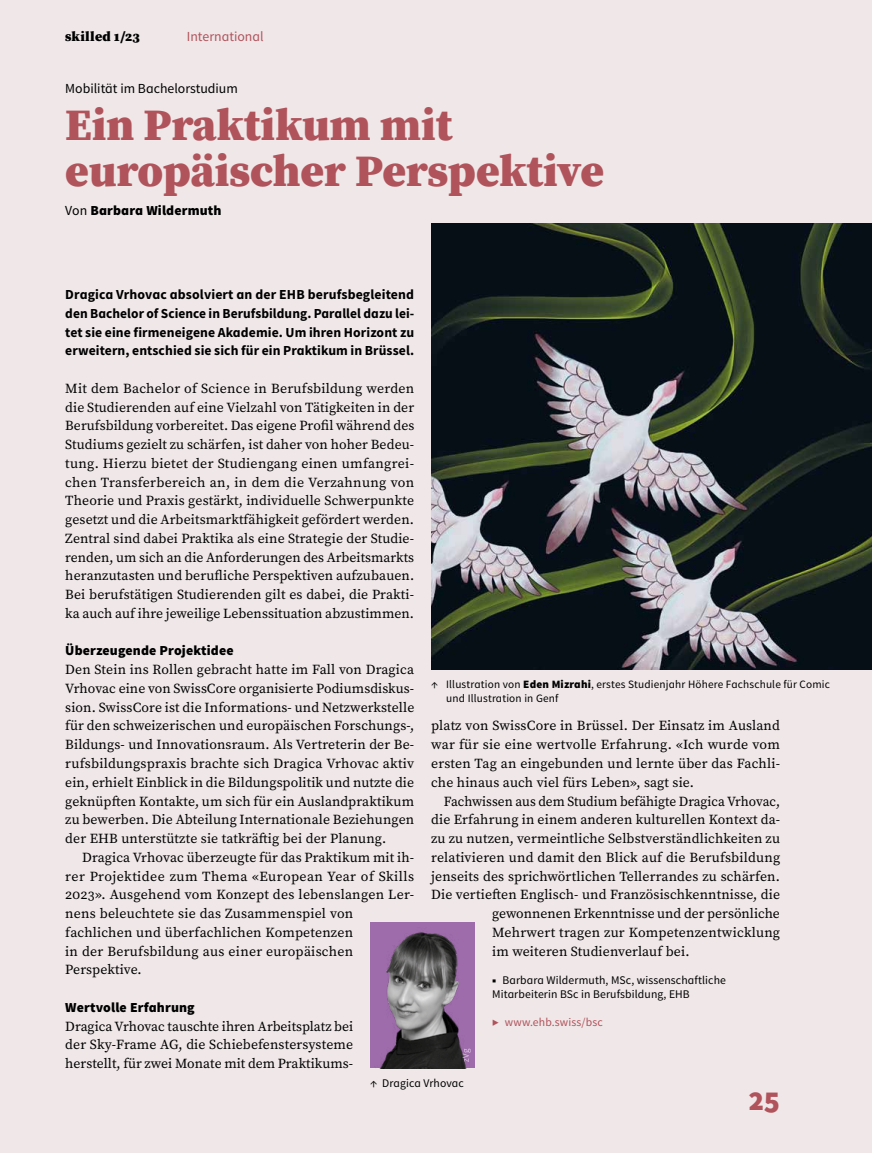
<style>
.page{position:relative;width:872px;height:1153px;background:#fff}
.page>*{position:absolute;margin:0;border:0;box-sizing:border-box;transform-origin:0 0}
.H1-Titel-Artikel{font:900 45px/46.8px "Source Serif Pro";color:#b0535b}
.t1{font:900 30px "Source Sans Pro";color:#b0535b}
.P-Lauftext-ohne-Einz{font:13.8px/18.8px "Source Serif Pro";letter-spacing:.005em;color:#000;text-align:justify}
.P-Lauftext{font:13.8px/18.8px "Source Serif Pro";letter-spacing:.01em;color:#000}
.P-Lead{font:700 13.8px/18.8px "Source Sans Pro";letter-spacing:.01em;color:#000;text-align:justify}
.P-Zwischentitel{font:900 13.8px "Source Sans Pro";letter-spacing:.01em;color:#000}
.H2-Kolumnentitel{font:13.8px "Source Sans Pro";color:#000}
.P-Autor{font:900 13.8px "Source Sans Pro";letter-spacing:.01em;color:#000}
.t2{font:13.8px "Source Sans Pro";color:#b0535b}
.t3{font:900 13.8px "Source Serif Pro";letter-spacing:.02em;color:#000}
.P-Infos-nach-Text{font:11.7px/14.1px "Source Sans Pro";letter-spacing:.01em;color:#000}
.P-www-Links-nach-Tex{font:11.7px "Source Sans Pro";letter-spacing:.01em;color:#b0535b}
.Artefakt-Bildlegende{font:11.25px/14.1px "Source Sans Pro";letter-spacing:.015em;color:#000}
.Artefakt-Bildquelle{font:300 9px "Source Sans Pro";color:#fff}
.s1{font-weight:400}
.s2{font-weight:900}
</style>
<div class="page">
<div style="left:0;top:0;width:871px;height:1152px;background:#efe7e8"></div>
<img style="left:370px;top:922px;width:105px;height:146px">
<img style="left:431px;top:224px;width:440px;height:445px">
<p class="t3" style="left:65px;top:27px;width:76px">skilled 1/23</p>
<p class="t2" style="left:187px;top:28px;width:78px">International</p>
<h1 class="H2-Kolumnentitel" style="left:65px;top:79px;width:174px">Mobilität im Bachelorstudium</h1>
<p class="H1-Titel-Artikel" style="left:65px;top:100px;width:540px">Ein Praktikum mit europäischer Perspektive</p>
<p class="P-Autor" style="left:65px;top:201px;width:158px"><span class="s1">Von</span> Barbara Wildermuth</p>
<p class="P-Lead" style="left:65px;top:285px;width:350px">Dragica Vrhovac absolviert an der EHB berufsbegleitend den Bachelor of Science in Berufsbildung. Parallel dazu lei&shy;tet sie eine firmeneigene Akademie. Um ihren Horizont zu erweitern, entschied sie sich für ein Praktikum in Brüssel.</p>
<p class="P-Lauftext-ohne-Einz" style="left:65px;top:379px;width:350px">Mit dem Bachelor of Science in Berufsbildung werden die Studierenden auf eine Vielzahl von Tätigkeiten in der Berufsbildung vorbereitet. Das eigene Profil während des Studiums gezielt zu schärfen, ist daher von hoher Bedeu&shy;tung. Hierzu bietet der Studiengang einen umfangrei&shy;chen Transferbereich an, in dem die Verzahnung von Theorie und Praxis gestärkt, individuelle Schwerpunkte gesetzt und die Arbeitsmarktfähigkeit gefördert werden.<br>Zentral sind dabei Praktika als eine Strategie der Studie&shy;renden, um sich an die Anforderungen des Arbeitsmarkts heranzutasten und berufliche Perspektiven aufzubauen.<br>Bei berufstätigen Studierenden gilt es dabei, die Prakti&shy;ka auch auf ihre jeweilige Lebenssituation abzustimmen.</p>
<h5 class="P-Zwischentitel" style="left:65px;top:642px;width:170px">Überzeugende Projektidee</h5>
<p class="P-Lauftext-ohne-Einz" style="left:65px;top:660px;width:350px">Den Stein ins Rollen gebracht hatte im Fall von Dragica Vrhovac eine von SwissCore organisierte Podiumsdiskus&shy;sion. SwissCore ist die Informations- und Netzwerkstelle für den schweizerischen und europäischen Forschungs-, Bildungs- und Innovationsraum. Als Vertreterin der Be&shy;rufsbildungspraxis brachte sich Dragica Vrhovac aktiv ein, erhielt Einblick in die Bildungspolitik und nutzte die geknüpften Kontakte, um sich für ein Auslandpraktikum zu bewerben. Die Abteilung Internationale Beziehungen der EHB unterstützte sie tatkräftig bei der Planung.</p>
<p class="P-Lauftext" style="left:65px;top:847px;width:350px;text-indent:17px">Dragica Vrhovac überzeugte für das Praktikum mit ih&shy;rer Projektidee zum Thema «European Year of Skills 2023». Ausgehend vom Konzept des lebenslangen Ler&shy;nens beleuchtete sie das Zusammenspiel von fachlichen und überfachlichen Kompetenzen<br>in der Berufsbildung aus einer europäischen Perspektive.</p>
<h5 class="P-Zwischentitel" style="left:65px;top:998px;width:131px">Wertvolle Erfahrung</h5>
<p class="P-Lauftext-ohne-Einz" style="left:65px;top:1016px;width:289px">Dragica Vrhovac tauschte ihren Arbeitsplatz bei der Sky-Frame AG, die Schiebefenstersysteme herstellt, für zwei Monate mit dem Praktikums-</p>
<p class="Artefakt-Bildlegende" style="left:446px;top:677px;width:385px;text-indent:-15px">↑ Illustration von <span class="s2">Eden Mizrahi</span>, erstes Studienjahr Höhere Fachschule für Comic und Illustration in Genf</p>
<p class="P-Lauftext-ohne-Einz" style="left:431px;top:716px;width:350px">platz von SwissCore in Brüssel. Der Einsatz im Ausland war für sie eine wertvolle Erfahrung. «Ich wurde vom ersten Tag an eingebunden und lernte über das Fachli&shy;che hinaus auch viel fürs Leben», sagt sie.</p>
<p class="P-Lauftext" style="left:444px;top:791px;width:337px">Fachwissen aus dem Studium befähigte Dragica Vrhovac,</p>
<p class="P-Lauftext" style="left:431px;top:810px;width:350px">die Erfahrung in einem anderen kulturellen Kontext da-</p>
<p class="P-Lauftext" style="left:431px;top:829px;width:350px">zu zu nutzen, vermeintliche Selbstverständlichkeiten zu</p>
<p class="P-Lauftext" style="left:431px;top:847px;width:350px">relativieren und damit den Blick auf die Berufsbildung</p>
<p class="P-Lauftext" style="left:431px;top:866px;width:350px">jenseits des sprichwörtlichen Tellerrandes zu schärfen.</p>
<p class="P-Lauftext" style="left:431px;top:885px;width:350px">Die vertieften Englisch- und Französischkenntnisse, die</p>
<p class="P-Lauftext" style="left:492px;top:904px;width:289px">gewonnenen Erkenntnisse und der persönliche</p>
<p class="P-Lauftext" style="left:492px;top:922px;width:289px">Mehrwert tragen zur Kompetenzentwicklung</p>
<p class="P-Lauftext" style="left:492px;top:941px;width:199px">im weiteren Studienverlauf bei.</p>
<p class="P-Infos-nach-Text" style="left:492px;top:973px;width:235px"><span class="s2">■</span> Barbara Wildermuth, MSc, wissenschaftliche<br>Mitarbeiterin BSc in Berufsbildung, EHB</p>
<p class="P-www-Links-nach-Tex" style="left:492px;top:1014px;width:112px">▶ www.ehb.swiss/bsc</p>
<p class="Artefakt-Bildquelle" style="left:460px;top:1061px;width:14px;rotate:-90deg">zVg</p>
<p class="P-Infos-nach-Text" style="left:370px;top:1076px;width:95px">↑ Dragica Vrhovac</p>
<h2 class="t1" style="left:748px;top:1080px;width:33px">25</h2>
</div>
